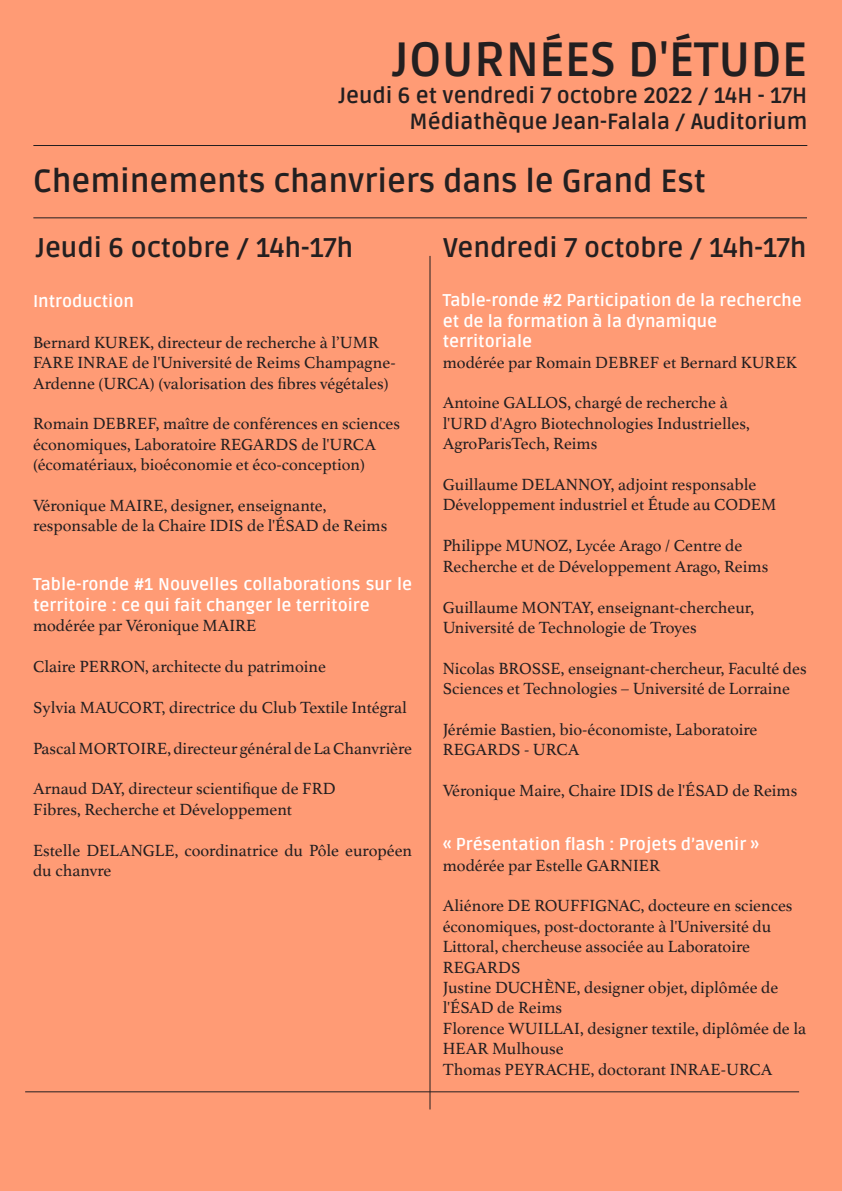
<style>
.page{position:relative;width:842px;height:1191px;background:#ff9b75}
.page>*{position:absolute;margin:0;border:0;box-sizing:border-box;transform-origin:0 0}
.catégories{font:700 48px "Ruda";color:#231f20}
.titre{font:700 32px "Ruda";color:#231f20}
.texte{font:700 27px "Ruda";color:#231f20}
.catégories-2{font:700 22px "Ruda";color:#231f20}
.texte-2{font:17px/20.4px "Athelas";color:#231f20}
.texte-3{font:700 17px/20.4px "Ruda";color:#fff}
</style>
<div class="page">
<hr style="left:33px;top:145px;width:774px;height:1px;background:#231f20">
<hr style="left:25px;top:1091px;width:774px;height:1px;background:#231f20">
<hr style="left:429px;top:256px;width:1px;height:853px;background:#231f20">
<hr style="left:33px;top:217px;width:774px;height:1px;background:#231f20">
<p class="catégories" style="left:393px;top:27px;width:416px">JOURNÉES D'ÉTUDE</p>
<p class="catégories-2" style="left:339px;top:80px;width:470px">Jeudi 6 et vendredi 7 octobre 2022 / 14H - 17H</p>
<p class="catégories-2" style="left:410px;top:106px;width:399px">Médiathèque Jean-Falala / Auditorium</p>
<p class="titre" style="left:33px;top:159px;width:674px">Cheminements chanvriers dans le Grand Est</p>
<p class="texte" style="left:36px;top:229px;width:318px">Jeudi 6 octobre / 14h-17h</p>
<p class="texte" style="left:443px;top:229px;width:365px">Vendredi 7 octobre / 14h-17h</p>
<p class="texte-3" style="left:33px;top:290px;width:102px">Introduction</p>
<p class="texte-2" style="left:33px;top:331px;width:364px">Bernard KUREK, directeur de recherche à l’UMR<br>FARE INRAE de l'Université de Reims Champagne-<br>Ardenne (URCA) (valorisation des fibres végétales)</p>
<p class="texte-2" style="left:33px;top:413px;width:368px">Romain DEBREF, maître de conférences en sciences économiques, Laboratoire REGARDS de l'URCA (écomatériaux, bioéconomie et éco-conception)</p>
<p class="texte-2" style="left:33px;top:495px;width:356px">Véronique MAIRE, designer, enseignante, responsable de la Chaire IDIS de l'ÉSAD de Reims</p>
<p class="texte-3" style="left:33px;top:573px;width:381px">Table-ronde #1 Nouvelles collaborations sur le territoire : ce qui fait changer le territoire</p>
<p class="texte-2" style="left:33px;top:615px;width:225px">modérée par Véronique MAIRE</p>
<p class="texte-2" style="left:33px;top:655px;width:294px">Claire PERRON, architecte du patrimoine</p>
<p class="texte-2" style="left:33px;top:696px;width:375px">Sylvia MAUCORT, directrice du Club Textile Intégral</p>
<p class="texte-2" style="left:33px;top:737px;width:381px">Pascal MORTOIRE, directeur général de La Chanvrière</p>
<p class="texte-2" style="left:33px;top:778px;width:304px">Arnaud DAY, directeur scientifique de FRD<br>Fibres, Recherche et Développement</p>
<p class="texte-2" style="left:33px;top:839px;width:381px">Estelle DELANGLE, coordinatrice du Pôle européen du chanvre</p>
<p class="texte-3" style="left:443px;top:289px;width:361px">Table-ronde #2 Participation de la recherche et de la formation à la dynamique territoriale</p>
<p class="texte-2" style="left:443px;top:351px;width:356px">modérée par Romain DEBREF et Bernard KUREK</p>
<p class="texte-2" style="left:443px;top:392px;width:309px">Antoine GALLOS, chargé de recherche à l'URD d'Agro Biotechnologies Industrielles,<br>AgroParisTech, Reims</p>
<p class="texte-2" style="left:443px;top:474px;width:335px">Guillaume DELANNOY, adjoint responsable<br>Développement industriel et Étude au CODEM</p>
<p class="texte-2" style="left:443px;top:535px;width:327px">Philippe MUNOZ, Lycée Arago / Centre de<br>Recherche et de Développement Arago, Reims</p>
<p class="texte-2" style="left:443px;top:596px;width:313px">Guillaume MONTAY, enseignant-chercheur,<br>Université de Technologie de Troyes</p>
<p class="texte-2" style="left:443px;top:657px;width:365px">Nicolas BROSSE, enseignant-chercheur, Faculté des<br>Sciences et Technologies – Université de Lorraine</p>
<p class="texte-2" style="left:443px;top:718px;width:316px">Jérémie Bastien, bio-économiste, Laboratoire<br>REGARDS - URCA</p>
<p class="texte-2" style="left:443px;top:780px;width:356px">Véronique Maire, Chaire IDIS de l'ÉSAD de Reims</p>
<p class="texte-3" style="left:443px;top:833px;width:318px">« Présentation flash : Projets d’avenir »</p>
<p class="texte-2" style="left:443px;top:854px;width:219px">modérée par Estelle GARNIER</p>
<p class="texte-2" style="left:443px;top:895px;width:365px">Aliénore DE ROUFFIGNAC, docteure en sciences économiques, post-doctorante à l'Université du Littoral, chercheuse associée au Laboratoire REGARDS<br>Justine DUCHÈNE, designer objet, diplômée de l'ÉSAD de Reims<br>Florence WUILLAI, designer textile, diplômée de la HEAR Mulhouse<br>Thomas PEYRACHE, doctorant INRAE-URCA</p>
</div>
